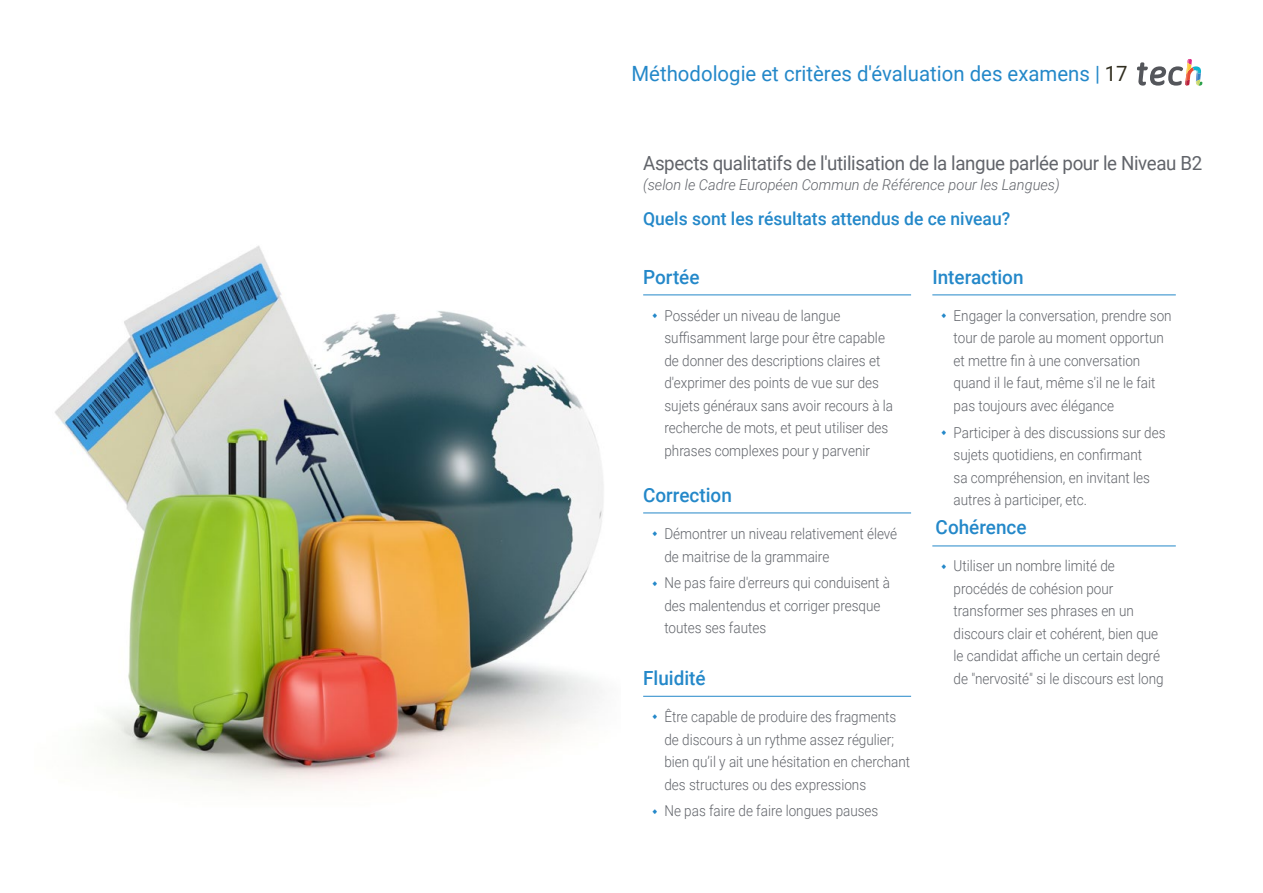
<style>
.page{position:relative;width:1263px;height:893px;background:#fff}
.page>*{position:absolute;margin:0;border:0;box-sizing:border-box;transform-origin:0 0}
.t1{font:21px "Roboto";color:#2488c9}
.t2{font:19.5px "Roboto";letter-spacing:-.02em;color:#61646a;scale:.96 1}
.t3{font:500 19.5px "Roboto";color:#2488c9}
.t4{font:500 18px "Roboto";color:#2488c9}
.t5{font:300 15px/22.5px "Roboto";color:#61646a;scale:.9 1}
.t6{font:italic 300 15px "Roboto";color:#61646a}
.s1{color:#312e20}
</style>
<div class="page">
<svg style="left:1137px;top:59px;width:65px;height:27px"></svg>
<hr style="left:643px;top:294px;width:268px;height:1px;background:#2488c9">
<hr style="left:932px;top:294px;width:244px;height:1px;background:#2488c9">
<hr style="left:643px;top:513px;width:268px;height:1px;background:#2488c9">
<hr style="left:932px;top:546px;width:244px;height:1px;background:#2488c9">
<hr style="left:643px;top:696px;width:268px;height:1px;background:#2488c9">
<img style="left:55px;top:245px;width:549px;height:543px">
<h1 class="t1" style="left:631px;top:59px;width:498px">Méthodologie et critères d'évaluation des examens | <span class="s1">17</span></h1>
<h2 class="t2" style="left:643px;top:149px;width:584px">Aspects qualitatifs de l'utilisation de la langue parlée pour le Niveau B2</h2>
<p class="t6" style="left:643px;top:175px;width:418px">(selon le Cadre Européen Commun de Référence pour les Langues)</p>
<p class="t4" style="left:643px;top:206px;width:369px">Quels sont les résultats attendus de ce niveau?</p>
<h2 class="t3" style="left:643px;top:263px;width:58px">Portée</h2>
<p class="t5" style="left:664px;top:304px;width:256px">Posséder un niveau de langue suffisamment large pour être capable de donner des descriptions claires et d'exprimer des points de vue sur des sujets généraux sans avoir recours à la recherche de mots, et peut utiliser des phrases complexes pour y parvenir</p>
<h2 class="t3" style="left:643px;top:481px;width:90px">Correction</h2>
<p class="t5" style="left:664px;top:522px;width:260px">Démontrer un niveau relativement élevé de maitrise de la grammaire</p>
<p class="t5" style="left:664px;top:571px;width:252px">Ne pas faire d'erreurs qui conduisent à des malentendus et corriger presque toutes ses fautes</p>
<h2 class="t3" style="left:643px;top:664px;width:64px">Fluidité</h2>
<p class="t5" style="left:664px;top:705px;width:275px">Être capable de produire des fragments de discours à un rythme assez régulier; bien qu’il y ait une hésitation en cherchant des structures ou des expressions</p>
<p class="t5" style="left:664px;top:799px;width:239px">Ne pas faire de faire longues pauses</p>
<h2 class="t3" style="left:932px;top:263px;width:93px">Interaction</h2>
<p class="t5" style="left:954px;top:304px;width:244px">Engager la conversation, prendre son tour de parole au moment opportun et mettre fin à une conversation quand il le faut, même s'il ne le fait pas toujours avec élégance</p>
<p class="t5" style="left:954px;top:420px;width:237px">Participer à des discussions sur des sujets quotidiens, en confirmant<br>sa compréhension, en invitant les autres à participer, etc.</p>
<h2 class="t3" style="left:936px;top:514px;width:92px">Cohérence</h2>
<p class="t5" style="left:954px;top:554px;width:235px">Utiliser un nombre limité de procédés de cohésion pour transformer ses phrases en un discours clair et cohérent, bien que le candidat affiche un certain degré de "nervosité" si le discours est long</p>
</div>
